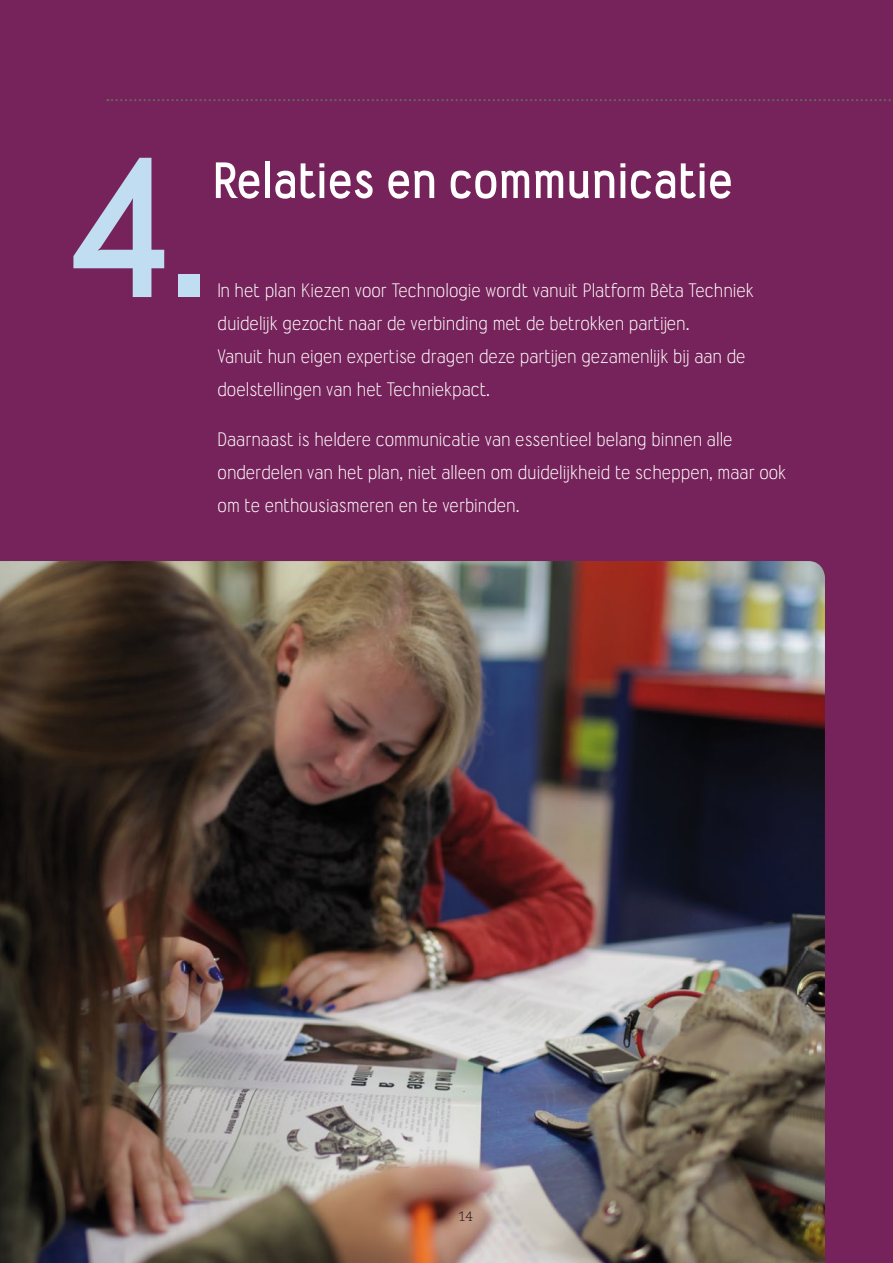
<style>
.page{position:relative;width:893px;height:1263px;background:#77235b}
.page>*{position:absolute;margin:0;border:0;box-sizing:border-box;transform-origin:0 0}
.t1{font:700 199.5px "Wyvern Rg";color:#c0ddf1}
.t2{font:700 51px "Wyvern Rg";color:#fff}
.t3{font:19.5px/33px "Wyvern Lt";color:#fff}
.t4{font:300 13.5px "Caecilia LT Std";color:#1a171c}
.s1{font-size:164.1px}
</style>
<div class="page">
<img style="left:0;top:561px;width:825px;height:702px">
<svg style="left:107px;top:99px;width:784px;height:2px"></svg>
<h1 class="t1" style="left:70px;top:113px;width:139px">4<span class="s1">.</span></h1>
<h2 class="t2" style="left:213px;top:151px;width:522px">Relaties en communicatie</h2>
<p class="t3" style="left:218px;top:274px;width:538px">In het plan Kiezen voor Technologie wordt vanuit Platform Bèta Techniek duidelijk gezocht naar de verbinding met de betrokken partijen.<br>Vanuit hun eigen expertise dragen deze partijen gezamenlijk bij aan de doelstellingen van het Techniekpact.</p>
<p class="t3" style="left:218px;top:422px;width:570px">Daarnaast is heldere communicatie van essentieel belang binnen alle onderdelen van het plan, niet alleen om duidelijkheid te scheppen, maar ook om te enthousiasmeren en te verbinden.</p>
<p class="t4" style="left:458px;top:1209px;width:17px">14</p>
</div>
